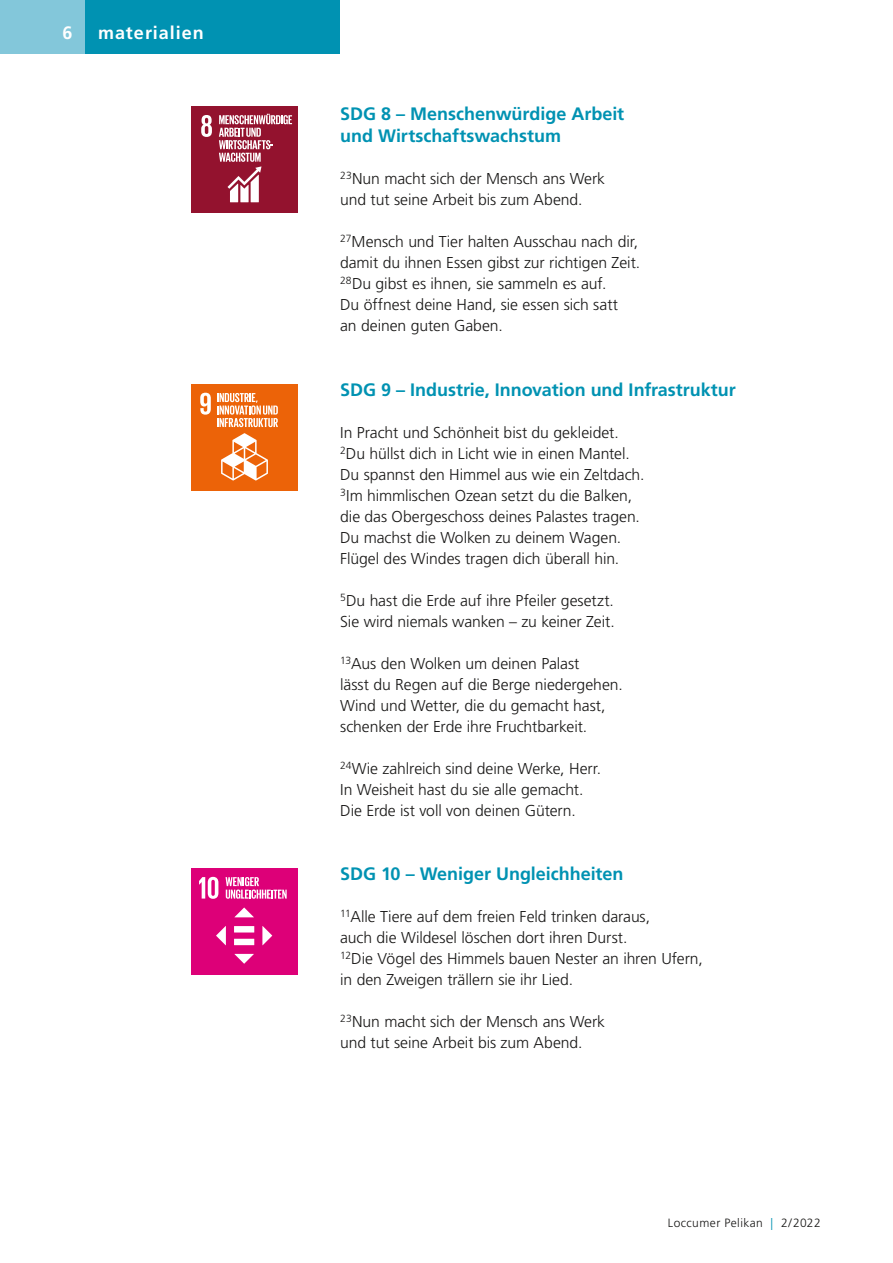
<style>
.page{position:relative;width:893px;height:1263px;background:#fff}
.page>*{position:absolute;margin:0;border:0;box-sizing:border-box;transform-origin:0 0}
._1__ZwischenÜ{font:700 18px/22.5px "Frutiger LT Std";color:#0092b2}
.t1{font:700 18px "Frutiger LT Std";letter-spacing:.055em;color:#fff}
.Material_Fließtext{font:300 15.75px "Frutiger LT Std";letter-spacing:-.005em;color:#181716}
.t2{font:300 12px "Frutiger LT Std";letter-spacing:.035em;color:#181716}
.s1{color:#0092b2}
</style>
<div class="page">
<div style="left:81px;top:0;width:259px;height:54px;background:#0092b2"></div>
<div style="left:0;top:0;width:85px;height:54px;background:#83c7da"></div>
<div style="left:191px;top:106px;width:107px;height:107px;background:#93122e"></div>
<svg style="left:201px;top:115px;width:11px;height:22px"></svg>
<svg style="left:219px;top:114px;width:73px;height:88px"></svg>
<div style="left:191px;top:384px;width:107px;height:106px;background:#ec6308"></div>
<svg style="left:200px;top:393px;width:11px;height:22px"></svg>
<svg style="left:217px;top:393px;width:61px;height:34px"></svg>
<svg style="left:221px;top:433px;width:47px;height:47px"></svg>
<div style="left:191px;top:868px;width:107px;height:106px;background:#dd0078"></div>
<svg style="left:199px;top:877px;width:19px;height:22px"></svg>
<div style="left:234px;top:939px;width:20px;height:6px;background:#fff"></div>
<div style="left:234px;top:926px;width:20px;height:6px;background:#fff"></div>
<svg style="left:234px;top:907px;width:20px;height:10px"></svg>
<svg style="left:262px;top:926px;width:10px;height:19px"></svg>
<svg style="left:234px;top:954px;width:20px;height:10px"></svg>
<svg style="left:216px;top:926px;width:10px;height:19px"></svg>
<svg style="left:226px;top:877px;width:61px;height:22px"></svg>
<p class="t1" style="left:62px;top:22px;width:12px">6</p>
<p class="t1" style="left:98px;top:22px;width:107px">materialien</p>
<p class="_1__ZwischenÜ" style="left:340px;top:102px;width:286px">SDG 8 – Menschenwürdige Arbeit und Wirtschaftswachstum</p>
<p class="Material_Fließtext" style="left:340px;top:170px;width:266px"><sup>23</sup>Nun macht sich der Mensch ans Werk</p>
<p class="Material_Fließtext" style="left:340px;top:191px;width:244px">und tut seine Arbeit bis zum Abend.</p>
<p class="Material_Fließtext" style="left:340px;top:233px;width:300px"><sup>27</sup>Mensch und Tier halten Ausschau nach dir,</p>
<p class="Material_Fließtext" style="left:340px;top:254px;width:301px">damit du ihnen Essen gibst zur richtigen Zeit.</p>
<p class="Material_Fließtext" style="left:340px;top:275px;width:268px"><sup>28</sup>Du gibst es ihnen, sie sammeln es auf.</p>
<p class="Material_Fließtext" style="left:340px;top:296px;width:279px">Du öffnest deine Hand, sie essen sich satt</p>
<p class="Material_Fließtext" style="left:340px;top:317px;width:164px">an deinen guten Gaben.</p>
<p class="_1__ZwischenÜ" style="left:340px;top:378px;width:397px">SDG 9 – Industrie, Innovation und Infrastruktur</p>
<p class="Material_Fließtext" style="left:340px;top:423px;width:280px">In Pracht und Schönheit bist du gekleidet.</p>
<p class="Material_Fließtext" style="left:340px;top:444px;width:291px"><sup>2</sup>Du hüllst dich in Licht wie in einen Mantel.</p>
<p class="Material_Fließtext" style="left:340px;top:465px;width:306px">Du spannst den Himmel aus wie ein Zeltdach.</p>
<p class="Material_Fließtext" style="left:340px;top:486px;width:293px"><sup>3</sup>Im himmlischen Ozean setzt du die Balken,</p>
<p class="Material_Fließtext" style="left:340px;top:507px;width:301px">die das Obergeschoss deines Palastes tragen.</p>
<p class="Material_Fließtext" style="left:340px;top:528px;width:283px">Du machst die Wolken zu deinem Wagen.</p>
<p class="Material_Fließtext" style="left:340px;top:549px;width:281px">Flügel des Windes tragen dich überall hin.</p>
<p class="Material_Fließtext" style="left:340px;top:591px;width:275px"><sup>5</sup>Du hast die Erde auf ihre Pfeiler gesetzt.</p>
<p class="Material_Fließtext" style="left:340px;top:612px;width:276px">Sie wird niemals wanken – zu keiner Zeit.</p>
<p class="Material_Fließtext" style="left:340px;top:654px;width:241px"><sup>13</sup>Aus den Wolken um deinen Palast</p>
<p class="Material_Fließtext" style="left:340px;top:675px;width:284px">lässt du Regen auf die Berge niedergehen.</p>
<p class="Material_Fließtext" style="left:340px;top:696px;width:267px">Wind und Wetter, die du gemacht hast,</p>
<p class="Material_Fließtext" style="left:340px;top:717px;width:249px">schenken der Erde ihre Fruchtbarkeit.</p>
<p class="Material_Fließtext" style="left:340px;top:759px;width:263px"><sup>24</sup>Wie zahlreich sind deine Werke, Herr.</p>
<p class="Material_Fließtext" style="left:340px;top:780px;width:245px">In Weisheit hast du sie alle gemacht.</p>
<p class="Material_Fließtext" style="left:340px;top:801px;width:237px">Die Erde ist voll von deinen Gütern.</p>
<p class="_1__ZwischenÜ" style="left:340px;top:863px;width:285px">SDG 10 – Weniger Ungleichheiten</p>
<p class="Material_Fließtext" style="left:340px;top:908px;width:311px"><sup>11</sup>Alle Tiere auf dem freien Feld trinken daraus,</p>
<p class="Material_Fließtext" style="left:340px;top:929px;width:289px">auch die Wildesel löschen dort ihren Durst.</p>
<p class="Material_Fließtext" style="left:340px;top:950px;width:364px"><sup>12</sup>Die Vögel des Himmels bauen Nester an ihren Ufern,</p>
<p class="Material_Fließtext" style="left:340px;top:971px;width:234px">in den Zweigen trällern sie ihr Lied.</p>
<p class="Material_Fließtext" style="left:340px;top:1013px;width:266px"><sup>23</sup>Nun macht sich der Mensch ans Werk</p>
<p class="Material_Fließtext" style="left:340px;top:1034px;width:244px">und tut seine Arbeit bis zum Abend.</p>
<p class="t2" style="left:668px;top:1216px;width:154px">Loccumer Pelikan <span class="s1">|</span> 2/2022</p>
</div>
